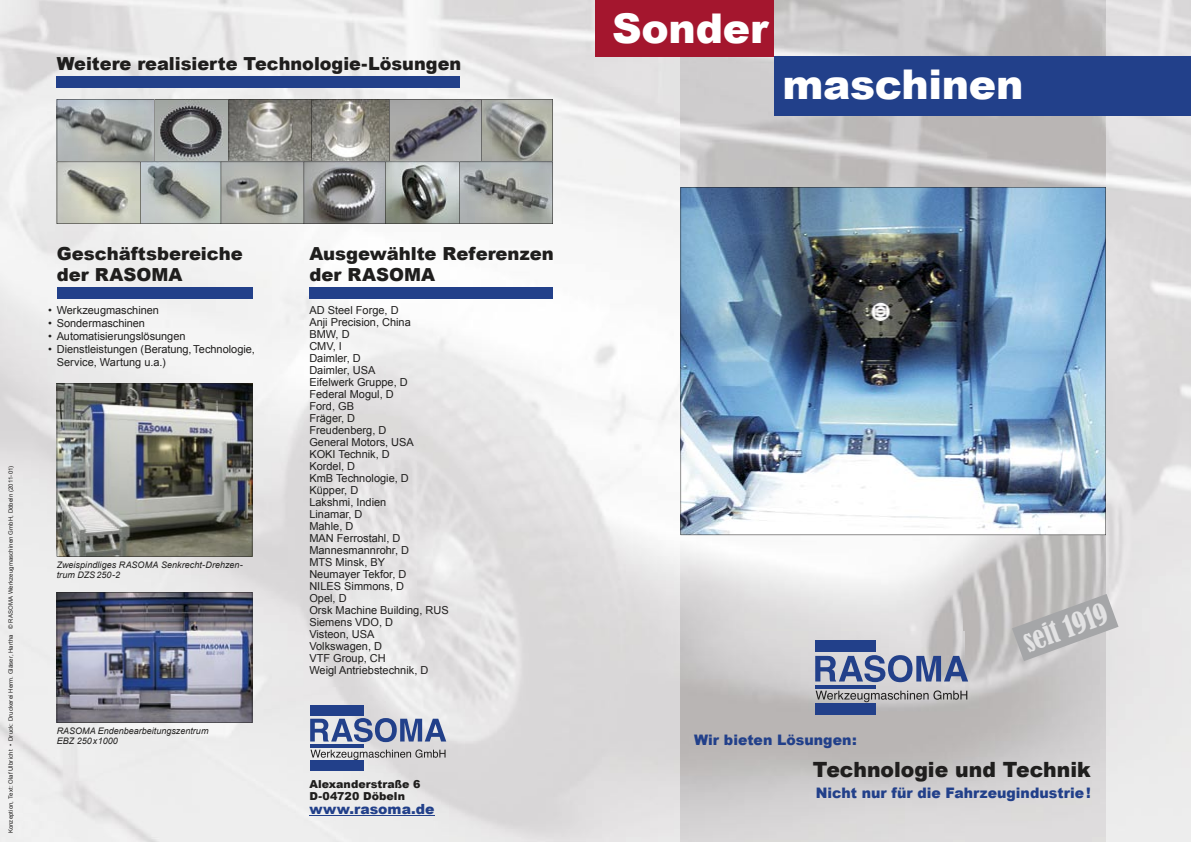
<style>
.page{position:relative;width:1191px;height:842px;background:#fff}
.page>*{position:absolute;margin:0;border:0;box-sizing:border-box;transform-origin:0 0}
.t1{font:900 41px "Arial";letter-spacing:-.01em;color:#fff}
.t2{font:condensed 28px "Bernard";color:#e2e2e3}
.t3{font:900 21px "Arial";color:#1f1e1d}
.t4{font:900 18px/21px "Arial";color:#1f1e1d}
.t5{font:900 14.5px "Arial";color:#22408a}
.t6{font:900 14px "Arial";color:#22408a}
.t7{font:11px/12px "Arial";color:#1f1e1d}
.t8{font:900 11px/12px "Arial";letter-spacing:.005em;color:#1f1e1d}
.t9{font:italic 9px/10px "Arial";color:#1f1e1d}
.t10{font:6px "Arial";letter-spacing:.02em;color:#1f1e1d}
</style>
<div class="page">
<img style="left:0;top:0;width:680px;height:842px">
<img style="left:1106px;top:0;width:85px;height:842px">
<img style="left:680px;top:0;width:426px;height:842px">
<svg style="left:815px;top:655px;width:153px;height:27px;background:#7c8aae"></svg>
<svg style="left:815px;top:690px;width:152px;height:12px;background:#a4a3a3"></svg>
<div style="left:815px;top:641px;width:60px;height:11px;background:#22408a"></div>
<div style="left:815px;top:703px;width:60px;height:12px;background:#22408a"></div>
<hr style="left:815px;top:685px;width:60px;height:4px;background:#22408a">
<svg style="left:1012px;top:594px;width:106px;height:67px;background:#b7b7b8"></svg>
<img style="left:680px;top:187px;width:426px;height:348px">
<div style="left:774px;top:57px;width:417px;height:59px;background:#22408a"></div>
<div style="left:595px;top:0;width:179px;height:57px;background:#a4162e"></div>
<div style="left:57px;top:77px;width:403px;height:11px;background:#22408a"></div>
<svg style="left:57px;top:99px;width:496px;height:125px;background:#989a96"></svg>
<img style="left:57px;top:384px;width:195px;height:172px">
<svg style="left:310px;top:718px;width:136px;height:24px;background:#8492b6"></svg>
<svg style="left:310px;top:749px;width:135px;height:11px"></svg>
<div style="left:310px;top:705px;width:53px;height:10px;background:#22408a"></div>
<div style="left:310px;top:761px;width:53px;height:10px;background:#22408a"></div>
<hr style="left:310px;top:745px;width:53px;height:3px;background:#22408a">
<hr style="left:309px;top:815px;width:125px;height:1px;background:#22408a">
<div style="left:57px;top:287px;width:195px;height:12px;background:#22408a"></div>
<div style="left:309px;top:287px;width:244px;height:12px;background:#22408a"></div>
<img style="left:57px;top:592px;width:195px;height:131px">
<h3 class="t4" style="left:57px;top:53px;width:406px">Weitere realisierte Technologie-Lösungen</h3>
<h3 class="t4" style="left:57px;top:243px;width:188px">Geschäftsbereiche der RASOMA</h3>
<p class="t7" style="left:48px;top:304px;width:112px">• Werkzeugmaschinen</p>
<p class="t7" style="left:48px;top:317px;width:98px">• Sondermaschinen</p>
<p class="t7" style="left:48px;top:330px;width:139px">• Automatisierungslösungen</p>
<p class="t7" style="left:57px;top:343px;width:200px;line-height:13px;text-indent:-9px">• Dienstleistungen (Beratung, Technologie,<br>Service, Wartung u.a.)</p>
<p class="t10" style="left:7px;top:833px;width:369px;rotate:-90deg">Konzeption, Text: Olaf Ulbricht • Druck: Druckerei Herm. Gläser, Hartha © RASOMA Werkzeugmaschinen GmbH, Döbeln (2011-01)</p>
<p class="t9" style="left:57px;top:560px;width:188px">Zweispindliges RASOMA Senkrecht-Drehzen&shy;trum DZS 250-2</p>
<p class="t9" style="left:57px;top:726px;width:153px">RASOMA Endenbearbeitungszentrum<br>EBZ 250 x 1000</p>
<h3 class="t4" style="left:309px;top:243px;width:246px">Ausgewählte Referenzen der RASOMA</h3>
<p class="t7" style="left:309px;top:304px;width:141px">AD Steel Forge, D<br>Anji Precision, China<br>BMW, D<br>CMV, I<br>Daimler, D<br>Daimler, USA<br>Eifelwerk Gruppe, D<br>Federal Mogul, D<br>Ford, GB<br>Fräger, D<br>Freudenberg, D<br>General Motors, USA<br>KOKI Technik, D<br>Kordel, D<br>KmB Technologie, D<br>Küpper, D<br>Lakshmi, Indien<br>Linamar, D<br>Mahle, D<br>MAN Ferrostahl, D<br>Mannesmannrohr, D<br>MTS Minsk, BY<br>Neumayer Tekfor, D<br>NILES Simmons, D<br>Opel, D<br>Orsk Machine Building, RUS<br>Siemens VDO, D<br>Visteon, USA<br>Volkswagen, D<br>VTF Group, CH<br>Weigl Antriebstechnik, D</p>
<p class="t8" style="left:309px;top:778px;width:113px">Alexanderstraße 6<br>D-04720 Döbeln</p>
<p class="t6" style="left:309px;top:801px;width:127px">www.rasoma.de</p>
<h1 class="t1" style="left:612px;top:6px;width:158px">Sonder</h1>
<h1 class="t1" style="left:782px;top:62px;width:242px">maschinen</h1>
<h2 class="t2" style="left:1019px;top:627px;width:89px;rotate:-20deg">seit 1919</h2>
<h3 class="t5" style="left:694px;top:732px;width:164px">Wir bieten Lösungen:</h3>
<h3 class="t3" style="left:813px;top:758px;width:279px">Technologie und Technik</h3>
<h3 class="t5" style="left:816px;top:785px;width:276px">Nicht nur für die Fahrzeugindustrie !</h3>
</div>
